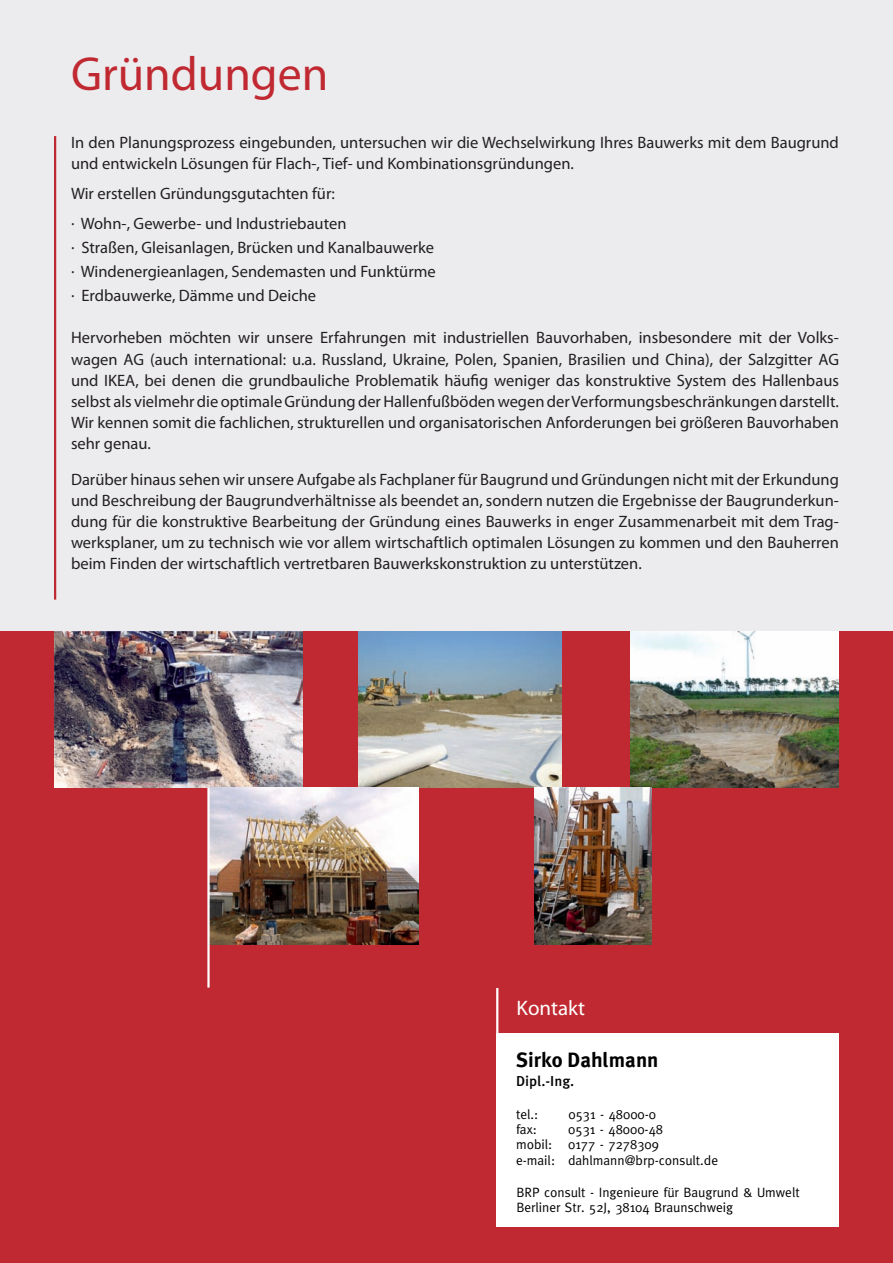
<style>
.page{position:relative;width:893px;height:1263px;background:#fff}
.page>*{position:absolute;margin:0;border:0;box-sizing:border-box;transform-origin:0 0}
.t1{font:48px "Myriad Pro";color:#c02931}
.t2{font:21px "Myriad Pro";color:#fff}
.t3{font:700 20.7px "Meta Plus";color:#000}
.t4{font:16.5px/21px "Myriad Pro";color:#231f20;text-align:justify}
.t5{font:500 14.4px "Meta OT";color:#000}
.t6{font:13.5px/15.3px "Meta Normal";color:#000}
</style>
<div class="page">
<div style="left:0;top:0;width:893px;height:676px;background:#ececee"></div>
<div style="left:0;top:632px;width:893px;height:631px;background:#c02931"></div>
<img style="left:631px;top:631px;width:208px;height:157px">
<div style="left:496px;top:1033px;width:343px;height:193px;background:#fff"></div>
<hr style="left:54px;top:136px;width:2px;height:464px;background:#c02931">
<hr style="left:496px;top:988px;width:2px;height:238px;background:#fff">
<img style="left:358px;top:631px;width:203px;height:157px">
<img style="left:54px;top:632px;width:248px;height:156px">
<img style="left:535px;top:788px;width:117px;height:156px">
<img style="left:210px;top:788px;width:208px;height:156px">
<hr style="left:207px;top:788px;width:3px;height:199px;background:#fff">
<h1 class="t1" style="left:71px;top:44px;width:259px">Gründungen</h1>
<p class="t4" style="left:71px;top:132px;width:769px">In den Planungsprozess eingebunden, untersuchen wir die Wechselwirkung Ihres Bauwerks mit dem Baugrund und entwickeln Lösungen für Flach-, Tief- und Kombinationsgründungen.</p>
<p class="t4" style="left:71px;top:179px;width:277px;line-height:30px">Wir erstellen Gründungsgutachten für:<br>. Wohn-, Gewerbe- und Industriebauten</p>
<p class="t4" style="left:71px;top:236px;width:366px;line-height:24px">. Straßen, Gleisanlagen, Brücken und Kanalbauwerke . Windenergieanlagen, Sendemasten und Funktürme . Erdbauwerke, Dämme und Deiche</p>
<p class="t4" style="left:71px;top:327px;width:769px">Hervorheben möchten wir unsere Erfahrungen mit industriellen Bauvorhaben, insbesondere mit der Volks&shy;wagen AG (auch international: u.a. Russland, Ukraine, Polen, Spanien, Brasilien und China), der Salzgitter AG und IKEA, bei denen die grundbauliche Problematik häufig weniger das konstruktive System des Hallenbaus selbst als vielmehr die optimale Gründung der Hallenfußböden wegen der Verformungsbeschränkungen darstellt.<br>Wir kennen somit die fachlichen, strukturellen und organisatorischen Anforderungen bei größeren Bauvorhaben sehr genau.</p>
<p class="t4" style="left:71px;top:468px;width:769px">Darüber hinaus sehen wir unsere Aufgabe als Fachplaner für Baugrund und Gründungen nicht mit der Erkundung und Beschreibung der Baugrundverhältnisse als beendet an, sondern nutzen die Ergebnisse der Baugrunderkun&shy;dung für die konstruktive Bearbeitung der Gründung eines Bauwerks in enger Zusammenarbeit mit dem Trag&shy;werksplaner, um zu technisch wie vor allem wirtschaftlich optimalen Lösungen zu kommen und den Bauherren beim Finden der wirtschaftlich vertretbaren Bauwerkskonstruktion zu unterstützen.</p>
<p class="t2" style="left:517px;top:995px;width:70px">Kontakt</p>
<p class="t3" style="left:516px;top:1047px;width:144px">Sirko Dahlmann</p>
<p class="t5" style="left:516px;top:1072px;width:60px">Dipl.-Ing.</p>
<p class="t6" style="left:516px;top:1107px;width:24px">tel.:</p>
<p class="t6" style="left:568px;top:1107px;width:89px">0531 - 48000-0</p>
<p class="t6" style="left:516px;top:1123px;width:22px">fax:</p>
<p class="t6" style="left:516px;top:1123px;width:204px;text-indent:52px">0531 - 48000-48<br>mobil: 0177 - 7278309<br>e-mail: dahlmann@brp-consult.de</p>
<p class="t6" style="left:516px;top:1186px;width:285px">BRP consult - Ingenieure für Baugrund &amp; Umwelt<br>Berliner Str. 52J, 38104 Braunschweig</p>
</div>
